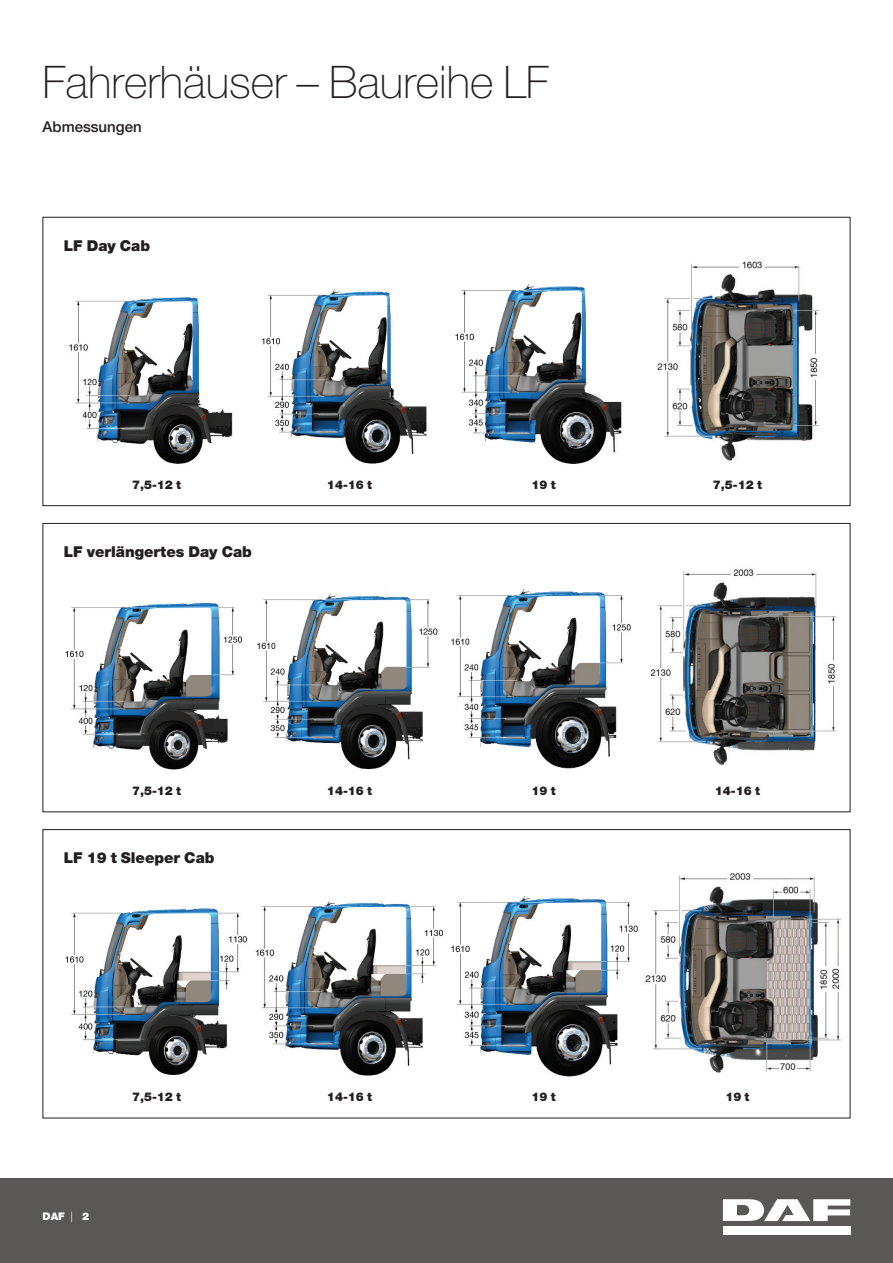
<style>
.page{position:relative;width:893px;height:1263px;background:#fff}
.page>*{position:absolute;margin:0;border:0;box-sizing:border-box;transform-origin:0 0}
.t1{font:100 45px "Helvetica Neue LT Pro";color:#231f20}
.t2{font:900 15px "Helvetica Neue LT Pro";color:#231f20}
.t3{font:500 15px "Helvetica Neue LT Pro";color:#231f20}
.t4{font:900 12px "Helvetica Neue LT Pro";color:#231f20}
.t5{font:900 10.5px "Helvetica Neue LT Pro";color:#fff}
.s1{font-weight:300}
</style>
<div class="page">
<img style="left:69px;top:297px;width:164px;height:167px">
<img style="left:261px;top:289px;width:166px;height:175px">
<img style="left:455px;top:284px;width:167px;height:180px">
<img style="left:657px;top:261px;width:162px;height:200px">
<img style="left:65px;top:603px;width:177px;height:167px">
<img style="left:257px;top:591px;width:181px;height:179px">
<img style="left:451px;top:589px;width:180px;height:180px">
<img style="left:650px;top:569px;width:187px;height:196px">
<img style="left:65px;top:908px;width:182px;height:168px">
<img style="left:256px;top:898px;width:187px;height:178px">
<img style="left:451px;top:896px;width:187px;height:181px">
<img style="left:645px;top:873px;width:197px;height:200px">
<div style="left:0;top:1178px;width:893px;height:85px;background:#5a5757"></div>
<div style="left:723px;top:1226px;width:127px;height:8px;background:#fff"></div>
<svg style="left:723px;top:1199px;width:127px;height:22px"></svg>
<h1 class="t1" style="left:43px;top:56px;width:508px">Fahrerhäuser – Baureihe LF</h1>
<p class="t3" style="left:43px;top:118px;width:101px">Abmessungen</p>
<p class="t2" style="left:64px;top:237px;width:88px">LF Day Cab</p>
<p class="t4" style="left:132px;top:478px;width:51px">7,5-12 t</p>
<p class="t4" style="left:327px;top:478px;width:47px">14-16 t</p>
<p class="t4" style="left:531px;top:478px;width:26px">19 t</p>
<p class="t4" style="left:713px;top:478px;width:51px">7,5-12 t</p>
<p class="t2" style="left:64px;top:543px;width:190px">LF verlängertes Day Cab</p>
<p class="t4" style="left:132px;top:784px;width:51px">7,5-12 t</p>
<p class="t4" style="left:327px;top:784px;width:47px">14-16 t</p>
<p class="t4" style="left:531px;top:784px;width:26px">19 t</p>
<p class="t4" style="left:715px;top:784px;width:47px">14-16 t</p>
<p class="t2" style="left:64px;top:849px;width:152px">LF 19 t Sleeper Cab</p>
<p class="t5" style="left:43px;top:1210px;width:48px">DAF <span class="s1">|</span> 2</p>
<p class="t4" style="left:132px;top:1090px;width:51px">7,5-12 t</p>
<p class="t4" style="left:327px;top:1090px;width:47px">14-16 t</p>
<p class="t4" style="left:531px;top:1090px;width:26px">19 t</p>
<p class="t4" style="left:725px;top:1090px;width:26px">19 t</p>
</div>
